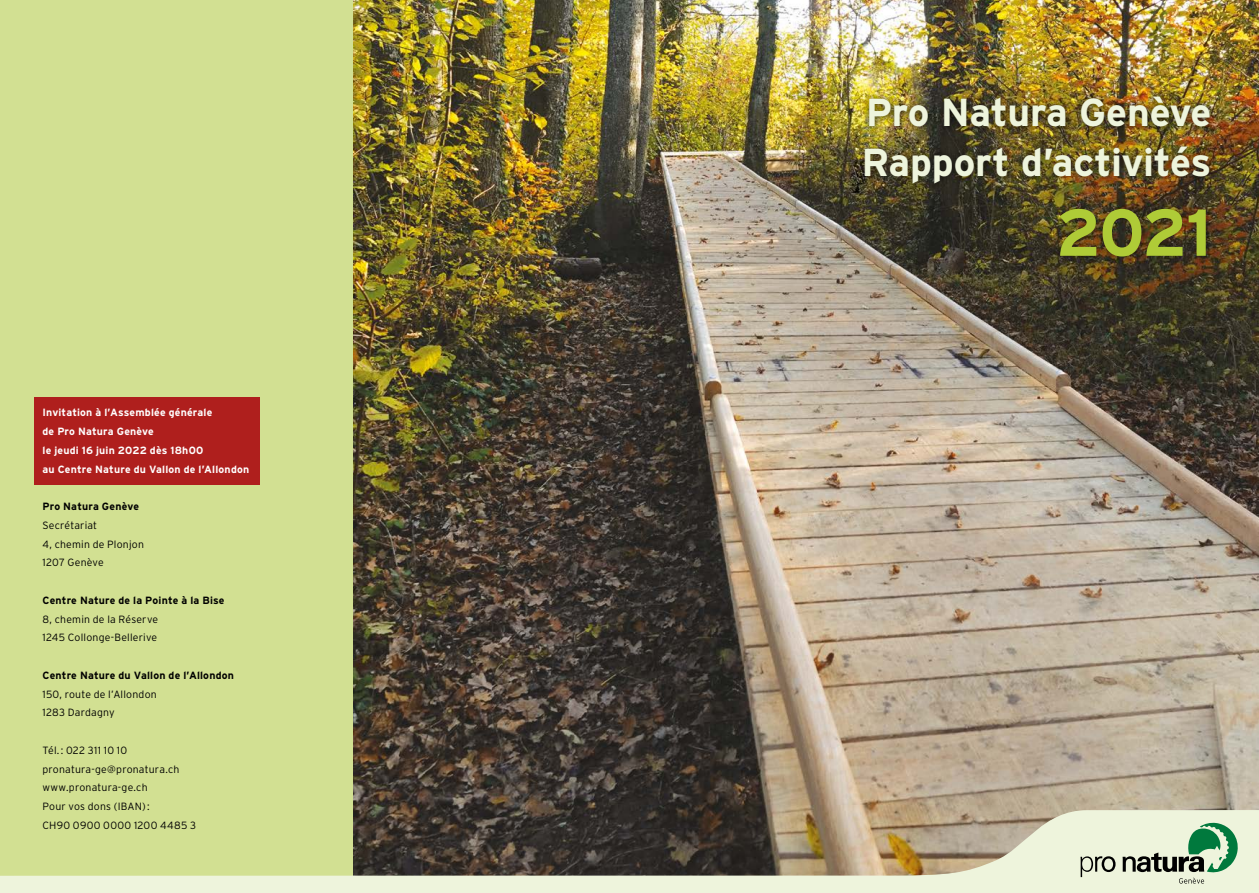
<style>
.page{position:relative;width:1259px;height:893px;background:#fff}
.page>*{position:absolute;margin:0;border:0;box-sizing:border-box;transform-origin:0 0}
.t1{font:700 66px "Interstate";color:#afcb37}
.t2{font:700 39px/49.7px "Interstate";letter-spacing:-.01em;color:#eef4dc}
.t3{font:300 10.5px/18.8px "Interstate";letter-spacing:.02em;color:#000}
.t4{font:700 10.5px/18.8px "Interstate";letter-spacing:.02em;color:#fff}
.t5{font:700 10.5px "Interstate";letter-spacing:.015em;color:#000}
</style>
<div class="page">
<div style="left:0;top:0;width:417px;height:893px;background:#d2e092"></div>
<div style="left:34px;top:397px;width:226px;height:87px;background:#af1f1d"></div>
<img style="left:353px;top:0;width:906px;height:810px">
<div style="left:1053px;top:201px;width:160px;height:63px;background:#000;opacity:.3"></div>
<div style="left:861px;top:89px;width:356px;height:46px;background:#000;opacity:.8"></div>
<div style="left:857px;top:139px;width:359px;height:51px;background:#000;opacity:.5"></div>
<svg style="left:0;top:810px;width:1259px;height:83px"></svg>
<svg style="left:1080px;top:856px;width:35px;height:21px"></svg>
<svg style="left:1122px;top:822px;width:116px;height:62px;background:#acc4a9"></svg>
<p class="t4" style="left:43px;top:403px;width:208px">Invitation à l’Assemblée générale<br>de Pro Natura Genève<br>le jeudi 16 juin 2022 dès 18h00<br>au Centre Nature du Vallon de l’Allondon</p>
<p class="t5" style="left:43px;top:500px;width:98px">Pro Natura Genève</p>
<p class="t3" style="left:43px;top:516px;width:103px">Secrétariat<br>4, chemin de Plonjon<br>1207 Genève</p>
<p class="t5" style="left:43px;top:594px;width:183px">Centre Nature de la Pointe à la Bise</p>
<p class="t3" style="left:43px;top:609px;width:117px">8, chemin de la Réserve<br>1245 Collonge-Bellerive</p>
<p class="t5" style="left:43px;top:669px;width:193px">Centre Nature du Vallon de l’Allondon</p>
<p class="t3" style="left:43px;top:684px;width:116px">150, route de l’Allondon<br>1283 Dardagny</p>
<p class="t3" style="left:43px;top:741px;width:155px">Tél.: 022 311 10 10 pronatura-ge@pronatura.ch www.pronatura-ge.ch<br>Pour vos dons (IBAN):<br>CH90 0900 0000 1200 4485 3</p>
<h2 class="t2" style="left:861px;top:88px;width:351px">Pro Natura Genève<br>Rapport d’activités</h2>
<h1 class="t1" style="left:1056px;top:192px;width:157px">2021</h1>
</div>
